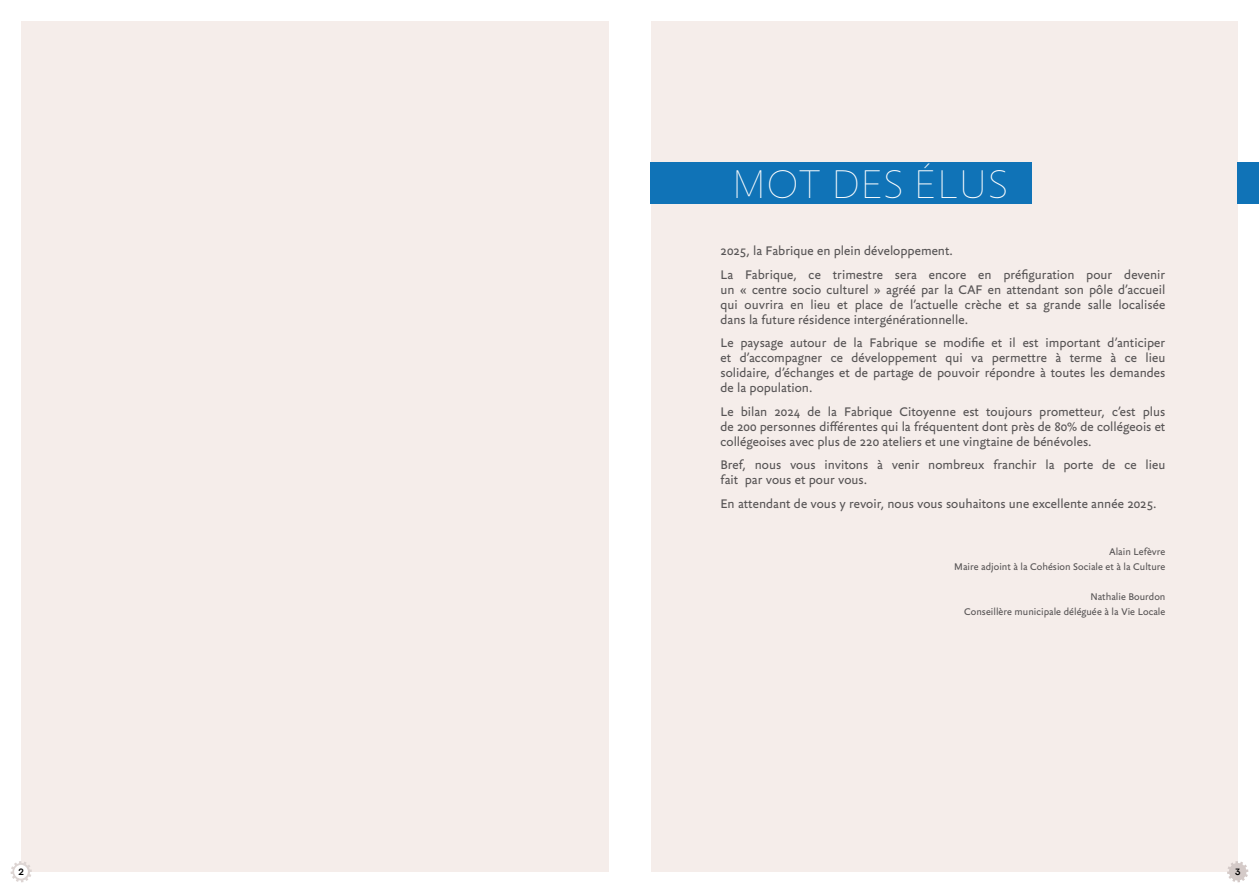
<style>
.page{position:relative;width:1259px;height:893px;background:#fff}
.page>*{position:absolute;margin:0;border:0;box-sizing:border-box;transform-origin:0 0}
.t1{font:100 43.5px "Yoga Sans Pro";color:#fff}
.t2{font:13.5px/15px "Yoga Sans Pro";color:#575455;text-align:justify}
.t3{font:10.5px/15px "Yoga Sans Pro";color:#575455;text-align:right}
.t4{font:700 9.75px "Codec Pro";color:#000}
</style>
<div class="page">
<div style="left:21px;top:21px;width:587px;height:851px;background:#f5edea"></div>
<div style="left:651px;top:21px;width:586px;height:851px;background:#f5edea"></div>
<svg style="left:1227px;top:861px;width:21px;height:21px"></svg>
<svg style="left:11px;top:861px;width:21px;height:21px"></svg>
<div style="left:14px;top:865px;width:14px;height:14px;background:#fff;border-radius:50%"></div>
<div style="left:651px;top:163px;width:381px;height:41px;background:#1073b7"></div>
<div style="left:1237px;top:163px;width:22px;height:41px;background:#1073b7"></div>
<h1 class="t1" style="left:731px;top:159px;width:279px">MOT DES ÉLUS</h1>
<p class="t2" style="left:720px;top:239px;width:446px;line-height:23.5px">2025, la Fabrique en plein développement.<br>La Fabrique, ce trimestre sera encore en préfiguration pour devenir</p>
<p class="t2" style="left:720px;top:282px;width:446px">un « centre socio culturel » agréé par la CAF en attendant son pôle d’accueil qui ouvrira en lieu et place de l’actuelle crèche et sa grande salle localisée dans la future résidence intergénérationnelle.</p>
<p class="t2" style="left:720px;top:335px;width:446px">Le paysage autour de la Fabrique se modifie et il est important d’anticiper et d’accompagner ce développement qui va permettre à terme à ce lieu solidaire, d’échanges et de partage de pouvoir répondre à toutes les demandes de la population.</p>
<p class="t2" style="left:720px;top:404px;width:446px">Le bilan 2024 de la Fabrique Citoyenne est toujours prometteur, c’est plus de 200 personnes différentes qui la fréquentent dont près de 80% de collégeois et collégeoises avec plus de 220 ateliers et une vingtaine de bénévoles.</p>
<p class="t2" style="left:720px;top:457px;width:446px">Bref, nous vous invitons à venir nombreux franchir la porte de ce lieu fait par vous et pour vous.</p>
<p class="t2" style="left:720px;top:496px;width:438px">En attendant de vous y revoir, nous vous souhaitons une excellente année 2025.</p>
<p class="t3" style="left:954px;top:544px;width:213px">Alain Lefèvre<br>Maire adjoint à la Cohésion Sociale et à la Culture</p>
<p class="t3" style="left:964px;top:589px;width:203px">Nathalie Bourdon<br>Conseillère municipale déléguée à la Vie Locale</p>
<p class="t4" style="left:19px;top:866px;width:7px">2</p>
<p class="t4" style="left:1235px;top:866px;width:7px">3</p>
</div>
